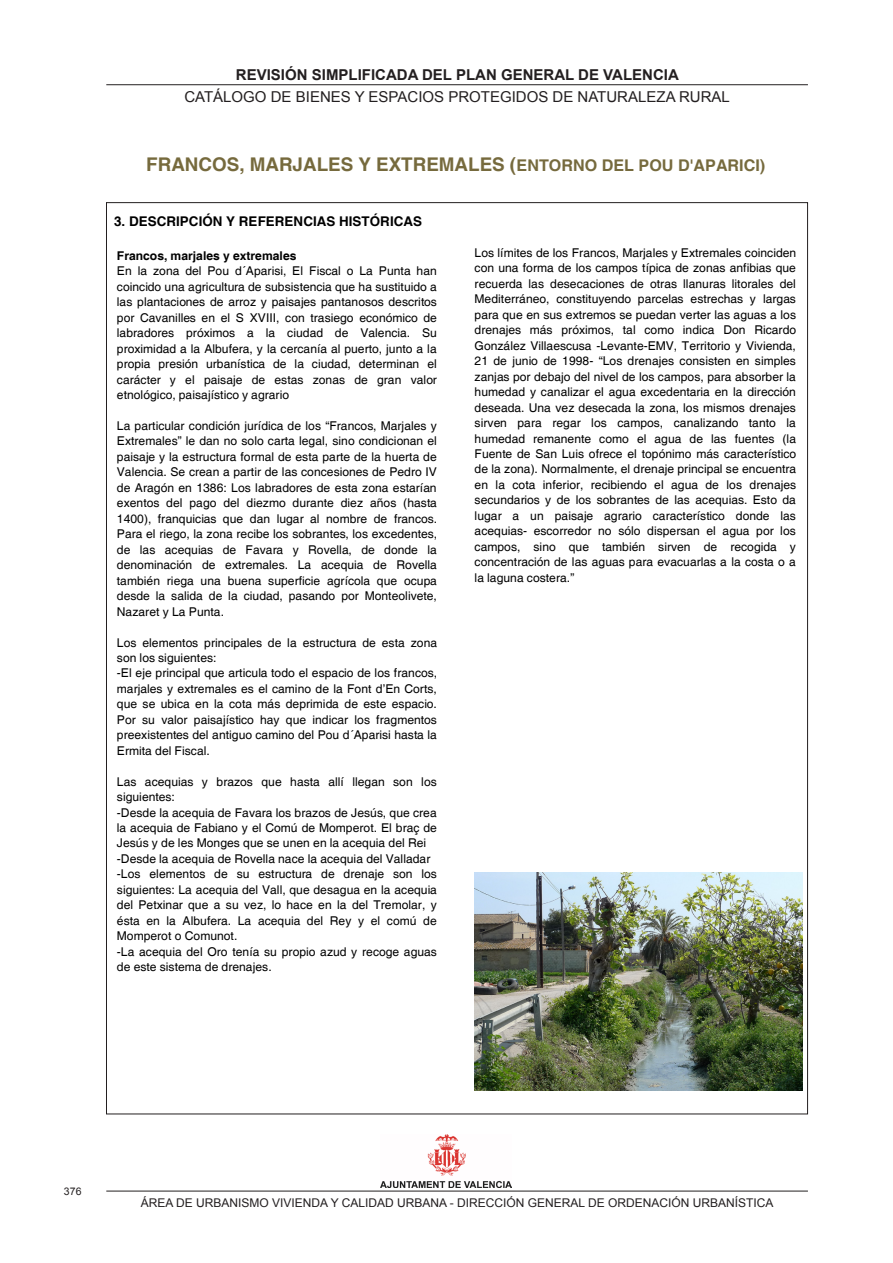
<style>
.page{position:relative;width:893px;height:1263px;background:#fff}
.page>*{position:absolute;margin:0;border:0;box-sizing:border-box;transform-origin:0 0}
.t1{font:700 18.9px "Helvetica";color:#766a3d}
.t2{font:15px "Arial";color:#231f20}
.t3{font:700 15px "Arial";color:#231f20}
.t4{font:700 13.35px "Helvetica";color:#000}
.t5{font:12.15px/15.5px "Helvetica";letter-spacing:.005em;color:#000}
.t6{font:12px "Arial";color:#231f20}
.t7{font:10.5px "Arial";color:#231f20}
.s1{font-size:16.2px}
.s2{font-weight:700}
</style>
<div class="page">
<hr style="left:106px;top:84px;width:702px;height:1px;background:#231f20">
<img style="left:381px;top:1134px;width:130px;height:53px">
<hr style="left:106px;top:1191px;width:702px;height:1px;background:#231f20">
<img style="left:475px;top:873px;width:328px;height:218px">
<p class="t3" style="left:236px;top:65px;width:444px">REVISIÓN SIMPLIFICADA DEL PLAN GENERAL DE VALENCIA</p>
<p class="t2" style="left:184px;top:87px;width:547px">CATÁLOGO DE BIENES Y ESPACIOS PROTEGIDOS DE NATURALEZA RURAL</p>
<p class="t1" style="left:146px;top:153px;width:620px">FRANCOS, MARJALES Y EXTREMALES (<span class="s1">ENTORNO DEL POU D'APARICI)</span></p>
<p class="t4" style="left:114px;top:213px;width:309px">3. DESCRIPCIÓN Y REFERENCIAS HISTÓRICAS</p>
<p class="t5" style="left:117px;top:248px;width:322px"><span class="s2">Francos, marjales y extremales<br></span>En la zona del Pou d´Aparisi, El Fiscal o La Punta han coincido una agricultura de subsistencia que ha sustituido a las plantaciones de arroz y paisajes pantanosos descritos por Cavanilles en el S XVIII, con trasiego económico de labradores próximos a la ciudad de Valencia. Su proximidad a la Albufera, y la cercanía al puerto, junto a la propia presión urbanística de la ciudad, determinan el carácter y el paisaje de estas zonas de gran valor etnológico, paisajístico y agrario</p>
<p class="t5" style="left:117px;top:418px;width:322px;text-align:justify">La particular condición jurídica de los “Francos, Marjales y Extremales” le dan no solo carta legal, sino condicionan el paisaje y la estructura formal de esta parte de la huerta de Valencia. Se crean a partir de las concesiones de Pedro IV de Aragón en 1386: Los labradores de esta zona estarían exentos del pago del diezmo durante diez años (hasta 1400), franquicias que dan lugar al nombre de francos.<br>Para el riego, la zona recibe los sobrantes, los excedentes, de las acequias de Favara y Rovella, de donde la denominación de extremales. La acequia de Rovella también riega una buena superficie agrícola que ocupa desde la salida de la ciudad, pasando por Monteolivete, Nazaret y La Punta.</p>
<p class="t5" style="left:117px;top:635px;width:322px">Los elementos principales de la estructura de esta zona son los siguientes:<br>-El eje principal que articula todo el espacio de los francos, marjales y extremales es el camino de la Font d’En Corts, que se ubica en la cota más deprimida de este espacio.<br>Por su valor paisajístico hay que indicar los fragmentos preexistentes del antiguo camino del Pou d´Aparisi hasta la Ermita del Fiscal.</p>
<p class="t5" style="left:117px;top:774px;width:322px">Las acequias y brazos que hasta allí llegan son los siguientes:<br>-Desde la acequia de Favara los brazos de Jesús, que crea la acequia de Fabiano y el Comú de Momperot. El braç de Jesús y de les Monges que se unen en la acequia del Rei -Desde la acequia de Rovella nace la acequia del Valladar -Los elementos de su estructura de drenaje son los siguientes: La acequia del Vall, que desagua en la acequia del Petxinar que a su vez, lo hace en la del Tremolar, y ésta en la Albufera. La acequia del Rey y el comú de Momperot o Comunot.<br>-La acequia del Oro tenía su propio azud y recoge aguas de este sistema de drenajes.</p>
<p class="t5" style="left:475px;top:245px;width:323px;text-align:justify">Los límites de los Francos, Marjales y Extremales coinciden con una forma de los campos típica de zonas anfibias que recuerda las desecaciones de otras llanuras litorales del Mediterráneo, constituyendo parcelas estrechas y largas para que en sus extremos se puedan verter las aguas a los drenajes más próximos, tal como indica Don Ricardo González Villaescusa -Levante-EMV, Territorio y Vivienda, 21 de junio de 1998- “Los drenajes consisten en simples zanjas por debajo del nivel de los campos, para absorber la humedad y canalizar el agua excedentaria en la dirección deseada. Una vez desecada la zona, los mismos drenajes sirven para regar los campos, canalizando tanto la humedad remanente como el agua de las fuentes (la Fuente de San Luis ofrece el topónimo más característico de la zona). Normalmente, el drenaje principal se encuentra en la cota inferior, recibiendo el agua de los drenajes secundarios y de los sobrantes de las acequias. Esto da lugar a un paisaje agrario característico donde las acequias- escorredor no sólo dispersan el agua por los campos, sino que también sirven de recogida y concentración de las aguas para evacuarlas a la costa o a la laguna costera.”</p>
<p class="t7" style="left:64px;top:1185px;width:19px">376</p>
<p class="t6" style="left:141px;top:1195px;width:634px">ÁREA DE URBANISMO VIVIENDA Y CALIDAD URBANA - DIRECCIÓN GENERAL DE ORDENACIÓN URBANÍSTICA</p>
</div>
